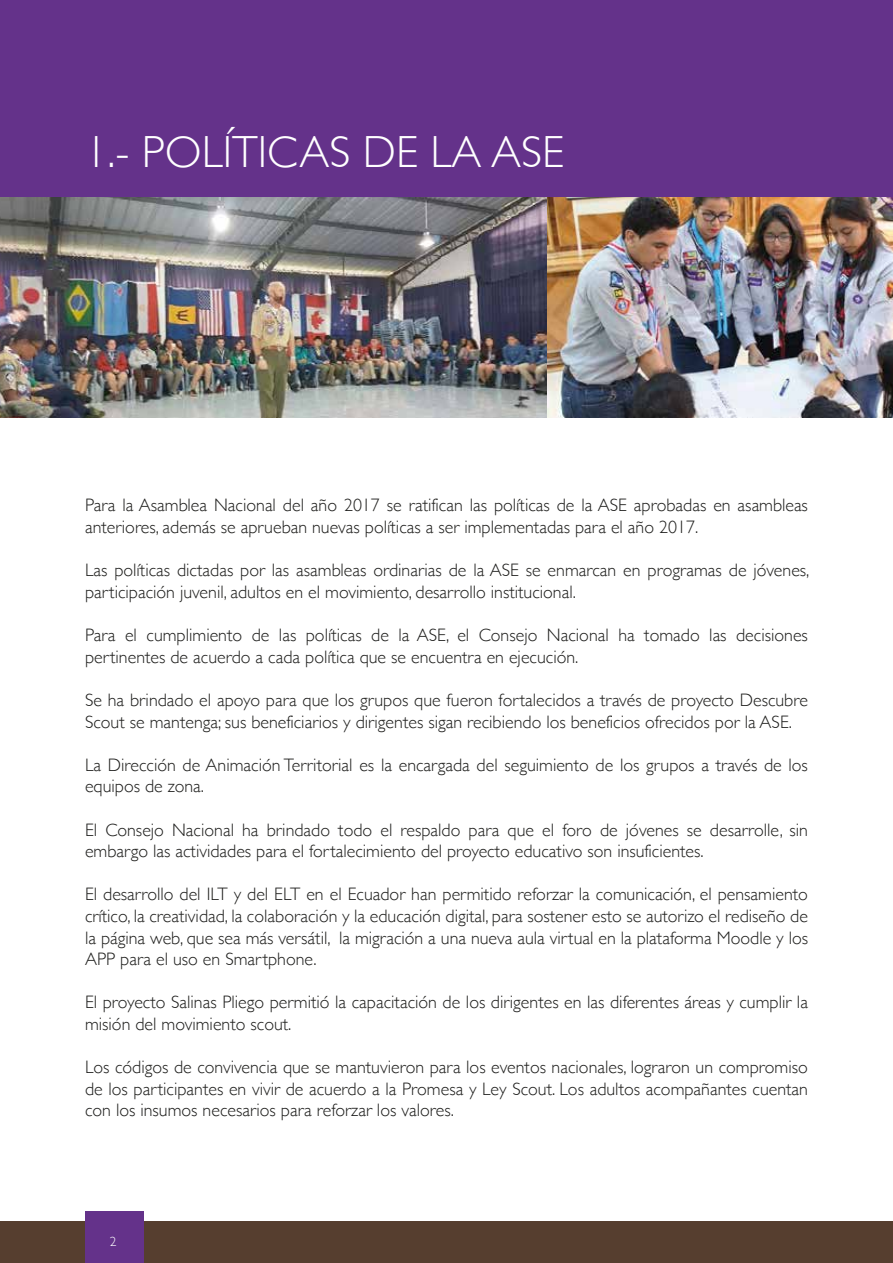
<style>
.page{position:relative;width:893px;height:1263px;background:#fff}
.page>*{position:absolute;margin:0;border:0;box-sizing:border-box;transform-origin:0 0}
.t1{font:300 45px "Gill Sans";color:#fff}
.t2{font:300 18px/21.6px "Gill Sans";color:#1d1d1b}
.t3{font:300 13.5px "Gill Sans";color:#fff}
</style>
<div class="page">
<div style="left:0;top:1221px;width:893px;height:42px;background:#563e2f"></div>
<div style="left:0;top:0;width:893px;height:198px;background:#64328a"></div>
<div style="left:85px;top:1211px;width:58px;height:52px;background:#64328a"></div>
<img style="left:0;top:198px;width:893px;height:219px">
<h1 class="t1" style="left:85px;top:116px;width:481px">1.- POLÍTICAS DE LA ASE</h1>
<p class="t2" style="left:85px;top:494px;width:724px">Para la Asamblea Nacional del año 2017 se ratifican las políticas de la ASE aprobadas en asambleas anteriores, además se aprueban nuevas políticas a ser implementadas para el año 2017.</p>
<p class="t2" style="left:85px;top:559px;width:726px">Las políticas dictadas por las asambleas ordinarias de la ASE se enmarcan en programas de jóvenes, participación juvenil, adultos en el movimiento, desarrollo institucional.</p>
<p class="t2" style="left:85px;top:623px;width:724px">Para el cumplimiento de las políticas de la ASE, el Consejo Nacional ha tomado las decisiones pertinentes de acuerdo a cada política que se encuentra en ejecución.</p>
<p class="t2" style="left:85px;top:688px;width:724px">Se ha brindado el apoyo para que los grupos que fueron fortalecidos a través de proyecto Descubre<br>Scout se mantenga; sus beneficiarios y dirigentes sigan recibiendo los beneficios ofrecidos por la ASE.</p>
<p class="t2" style="left:85px;top:753px;width:724px">La Dirección de Animación Territorial es la encargada del seguimiento de los grupos a través de los equipos de zona.</p>
<p class="t2" style="left:85px;top:818px;width:724px">El Consejo Nacional ha brindado todo el respaldo para que el foro de jóvenes se desarrolle, sin embargo las actividades para el fortalecimiento del proyecto educativo son insuficientes.</p>
<p class="t2" style="left:85px;top:883px;width:725px;text-align:justify">El desarrollo del ILT y del ELT en el Ecuador han permitido reforzar la comunicación, el pensamiento crítico, la creatividad, la colaboración y la educación digital, para sostener esto se autorizo el rediseño de la página web, que sea más versátil, la migración a una nueva aula virtual en la plataforma Moodle y los APP para el uso en Smartphone.</p>
<p class="t2" style="left:85px;top:991px;width:724px">El proyecto Salinas Pliego permitió la capacitación de los dirigentes en las diferentes áreas y cumplir la misión del movimiento scout.</p>
<p class="t2" style="left:85px;top:1055px;width:724px;text-align:justify">Los códigos de convivencia que se mantuvieron para los eventos nacionales, lograron un compromiso de los participantes en vivir de acuerdo a la Promesa y Ley Scout. Los adultos acompañantes cuentan con los insumos necesarios para reforzar los valores.</p>
<p class="t3" style="left:110px;top:1231px;width:8px">2</p>
</div>
